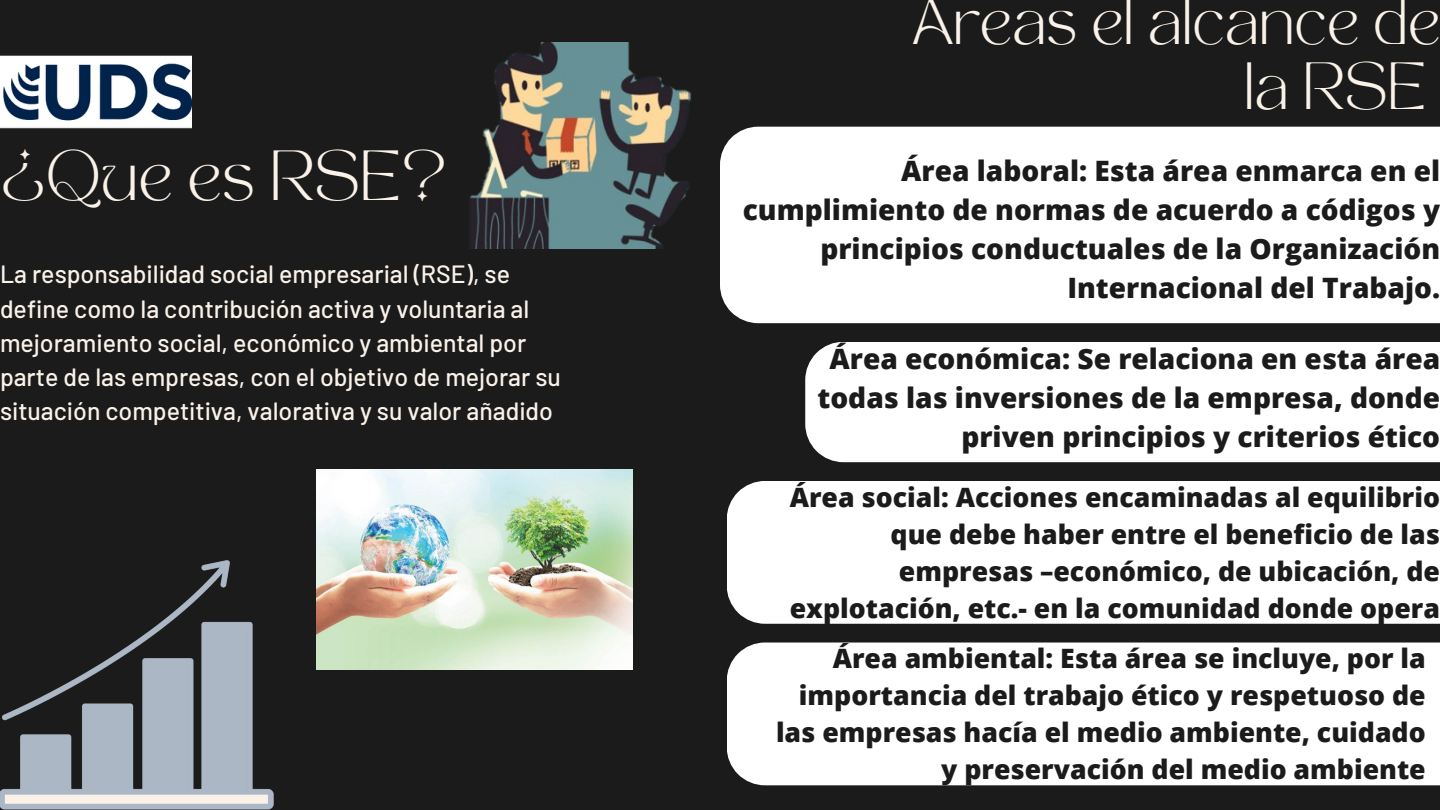
<style>
.page{position:relative;width:1440px;height:810px;background:#1b1b1b}
.page>*{position:absolute;margin:0;border:0;box-sizing:border-box;transform-origin:0 0}
.t1{font:49.6px "TAN MON CHERI Regular";color:#faf2e9}
.t2{font:46.7px/65px "TAN MON CHERI Regular";color:#faf2e9;text-align:right}
.t3{font:800 28.1px/39px "Open Sans";color:#1b1b1b;text-align:right}
.t4{font:800 26.7px/37px "Open Sans";color:#1b1b1b;text-align:right}
.t5{font:500 24.9px/34.2px "Barlow";color:#faf2e9}
</style>
<div class="page">
<img style="left:0;top:55px;width:191px;height:74px">
<img style="left:0;top:561px;width:274px;height:249px">
<img style="left:470px;top:42px;width:336px;height:206px">
<div style="left:805px;top:342px;width:635px;height:120px;background:#fff"></div>
<div style="left:720px;top:127px;width:720px;height:196px;background:#fff"></div>
<img style="left:316px;top:470px;width:316px;height:199px">
<div style="left:727px;top:481px;width:713px;height:143px;background:#fff"></div>
<div style="left:727px;top:643px;width:713px;height:142px;background:#fff"></div>
<h1 class="t1" style="left:0;top:149px;width:449px">¿Que es RSE?</h1>
<p class="t5" style="left:0;top:256px;width:562px">La responsabilidad social empresarial (RSE), se define como la contribución activa y voluntaria al mejoramiento social, económico y ambiental por parte de las empresas, con el objetivo de mejorar su situación competitiva, valorativa y su valor añadido</p>
<h2 class="t2" style="left:912px;top:-4px;width:529px">Áreas el alcance de la RSE</h2>
<p class="t3" style="left:743px;top:150px;width:699px">Área laboral: Esta área enmarca en el cumplimiento de normas de acuerdo a códigos y principios conductuales de la Organización Internacional del Trabajo.</p>
<p class="t3" style="left:818px;top:339px;width:624px">Área económica: Se relaciona en esta área todas las inversiones de la empresa, donde priven principios y criterios ético</p>
<p class="t4" style="left:790px;top:478px;width:652px">Área social: Acciones encaminadas al equilibrio que debe haber entre el beneficio de las empresas –económico, de ubicación, de explotación, etc.- en la comunidad donde opera</p>
<p class="t4" style="left:776px;top:639px;width:651px">Área ambiental: Esta área se incluye, por la importancia del trabajo ético y respetuoso de las empresas hacía el medio ambiente, cuidado y preservación del medio ambiente</p>
</div>
